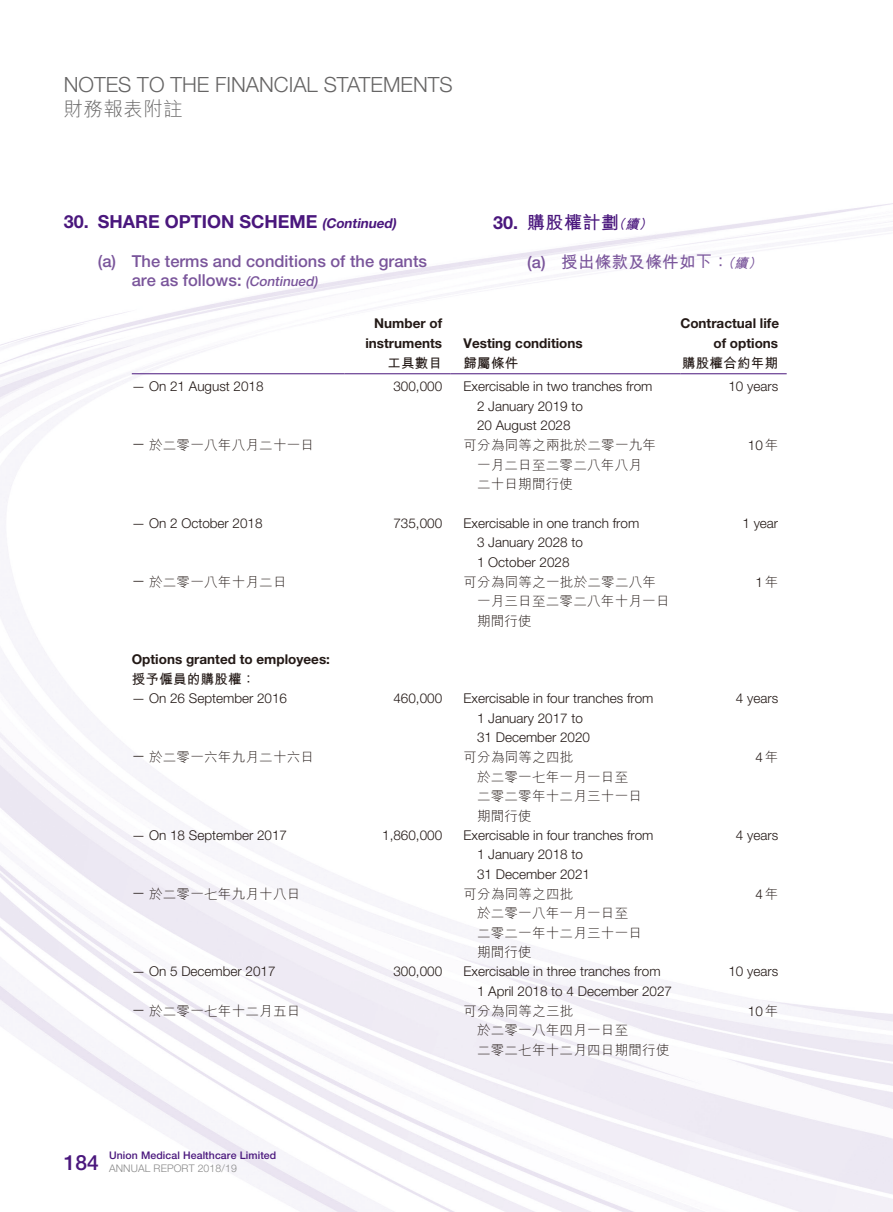
<style>
.page{position:relative;width:893px;height:1212px;background:#fff}
.page>*{position:absolute;margin:0;border:0;box-sizing:border-box;transform-origin:0 0}
.t1{font:300 21px "Helvetica Neue LT Std";color:#666565}
.t2{font:500 21px "Helvetica Neue LT Std";color:#4a177d}
.t3{font:19.5px "M Hei HK Light B5 pc H";letter-spacing:.02em;color:#666565}
.t4{font:700 18px "Helvetica Neue LT Std";color:#4a177d}
.t5{font:18px "M Hei HK Bold B5 pc H";letter-spacing:.02em;color:#4a177d}
.t6{font:500 16.5px/19.5px "Helvetica Neue LT Std";color:#7a559b}
.t7{font:16.5px "M Hei HK Bold B5 pc H";letter-spacing:.02em;color:#7a559b}
.t8{font:300 13.5px/19.5px "Helvetica Neue LT Std";color:#231916}
.t9{font:13.5px/19.5px "M Hei HK Light B5 pc H";letter-spacing:.02em;color:#231916}
.t10{font:700 13.5px/19.5px "Helvetica Neue LT Std";color:#231916;text-align:right}
.t11{font:13.5px "M Hei HK Bold B5 pc H";letter-spacing:.02em;color:#231916}
.t12{font:500 10.5px "Helvetica Neue LT Std";letter-spacing:.01em;color:#4a177d}
.t13{font:300 10.5px "Helvetica Neue LT Std";letter-spacing:.01em;color:#898989}
.s1{font-style:italic;font-size:13.5px}
.s2{font-family:"Helvetica Neue LT Std";font-weight:700}
.s3{font-family:"Helvetica Neue LT Std";font-weight:500}
.s4{font-family:"M Hei HK Light B5 pc H";font-weight:400}
</style>
<div class="page">
<img style="left:0;top:203px;width:893px;height:1009px">
<hr style="left:132px;top:373px;width:212px;height:1px;background:#4a177d">
<hr style="left:344px;top:373px;width:107px;height:1px;background:#4a177d">
<hr style="left:451px;top:373px;width:229px;height:1px;background:#4a177d">
<hr style="left:680px;top:373px;width:107px;height:1px;background:#4a177d">
<h1 class="t1" style="left:64px;top:77px;width:390px">NOTES TO THE FINANCIAL STATEMENTS</h1>
<h2 class="t3" style="left:64px;top:101px;width:120px">財務報表附註</h2>
<h3 class="t4" style="left:64px;top:215px;width:334px">30. SHARE OPTION SCHEME <span class="s1">(Continued)</span></h3>
<p class="t6" style="left:132px;top:253px;width:297px;text-indent:-34px">(a) The terms and conditions of the grants are as follows: <span class="s1">(Continued)</span></p>
<p class="t10" style="left:365px;top:315px;width:78px">Number of instruments</p>
<h3 class="t5" style="left:493px;top:215px;width:163px"><span class="s2">30.</span> 購股權計劃<span class="s1">（續）</span></h3>
<p class="t7" style="left:527px;top:255px;width:239px"><span class="s3">(a)</span> 授出條款及條件如下：<span class="s1">（續）</span></p>
<p class="t10" style="left:463px;top:335px;width:121px">Vesting conditions</p>
<p class="t10" style="left:680px;top:315px;width:100px">Contractual life of options</p>
<p class="t11" style="left:387px;top:358px;width:56px">工具數目</p>
<p class="t11" style="left:463px;top:358px;width:56px">歸屬條件</p>
<p class="t11" style="left:682px;top:358px;width:98px">購股權合約年期</p>
<p class="t8" style="left:132px;top:378px;width:133px">— On 21 August 2018</p>
<p class="t8" style="left:393px;top:378px;width:50px">300,000</p>
<p class="t8" style="left:477px;top:378px;width:177px;text-indent:-14px">Exercisable in two tranches from<br>2 January 2019 to<br>20 August 2028</p>
<p class="t8" style="left:728px;top:378px;width:51px">10 years</p>
<p class="t9" style="left:132px;top:437px;width:184px"><sup>—</sup> 於二零一八年八月二十一日</p>
<p class="t9" style="left:477px;top:437px;width:181px;text-indent:-13px">可分為同等之兩批於二零一九年一月二日至二零二八年八月二十日期間行使</p>
<p class="t8" style="left:748px;top:437px;width:32px">10<span class="s4">年</span></p>
<p class="t8" style="left:132px;top:515px;width:132px">— On 2 October 2018</p>
<p class="t8" style="left:393px;top:515px;width:50px">735,000</p>
<p class="t8" style="left:477px;top:515px;width:164px;text-indent:-14px">Exercisable in one tranch from<br>3 January 2028 to<br>1 October 2028</p>
<p class="t8" style="left:742px;top:515px;width:37px">1 year</p>
<p class="t9" style="left:132px;top:574px;width:156px"><sup>—</sup> 於二零一八年十月二日</p>
<p class="t9" style="left:477px;top:574px;width:194px;text-indent:-13px">可分為同等之一批於二零二八年一月三日至二零二八年十月一日期間行使</p>
<p class="t8" style="left:755px;top:574px;width:24px">1<span class="s4">年</span></p>
<p class="t10" style="left:132px;top:651px;width:200px">Options granted to employees:</p>
<p class="t11" style="left:132px;top:674px;width:125px">授予僱員的購股權：</p>
<p class="t8" style="left:132px;top:690px;width:157px">— On 26 September 2016</p>
<p class="t8" style="left:393px;top:690px;width:50px">460,000</p>
<p class="t8" style="left:477px;top:690px;width:178px;text-indent:-14px">Exercisable in four tranches from<br>1 January 2017 to<br>31 December 2020</p>
<p class="t8" style="left:736px;top:690px;width:44px">4 years</p>
<p class="t9" style="left:132px;top:749px;width:184px"><sup>—</sup> 於二零一六年九月二十六日</p>
<p class="t9" style="left:477px;top:749px;width:166px;text-indent:-13px">可分為同等之四批<br>於二零一七年一月一日至二零二零年十二月三十一日期間行使</p>
<p class="t8" style="left:755px;top:749px;width:24px">4<span class="s4">年</span></p>
<p class="t8" style="left:132px;top:827px;width:157px">— On 18 September 2017</p>
<p class="t8" style="left:382px;top:827px;width:62px">1,860,000</p>
<p class="t8" style="left:477px;top:827px;width:178px;text-indent:-14px">Exercisable in four tranches from<br>1 January 2018 to<br>31 December 2021</p>
<p class="t8" style="left:736px;top:827px;width:44px">4 years</p>
<p class="t9" style="left:132px;top:886px;width:170px"><sup>—</sup> 於二零一七年九月十八日</p>
<p class="t9" style="left:477px;top:886px;width:166px;text-indent:-13px">可分為同等之四批<br>於二零一八年一月一日至二零二一年十二月三十一日期間行使</p>
<p class="t8" style="left:755px;top:886px;width:24px">4<span class="s4">年</span></p>
<p class="t8" style="left:132px;top:963px;width:145px">— On 5 December 2017</p>
<p class="t8" style="left:393px;top:963px;width:50px">300,000</p>
<p class="t8" style="left:477px;top:963px;width:197px;text-indent:-14px">Exercisable in three tranches from<br>1 April 2018 to 4 December 2027</p>
<p class="t8" style="left:728px;top:963px;width:51px">10 years</p>
<p class="t9" style="left:132px;top:1003px;width:170px"><sup>—</sup> 於二零一七年十二月五日</p>
<p class="t9" style="left:477px;top:1003px;width:194px;text-indent:-13px">可分為同等之三批<br>於二零一八年四月一日至<br>二零二七年十二月四日期間行使</p>
<p class="t8" style="left:748px;top:1003px;width:32px">10<span class="s4">年</span></p>
<h1 class="t2" style="left:64px;top:1154px;width:37px">184</h1>
<p class="t12" style="left:109px;top:1152px;width:169px">Union Medical Healthcare Limited</p>
<p class="t13" style="left:109px;top:1164px;width:129px">ANNUAL REPORT 2018/19</p>
</div>
